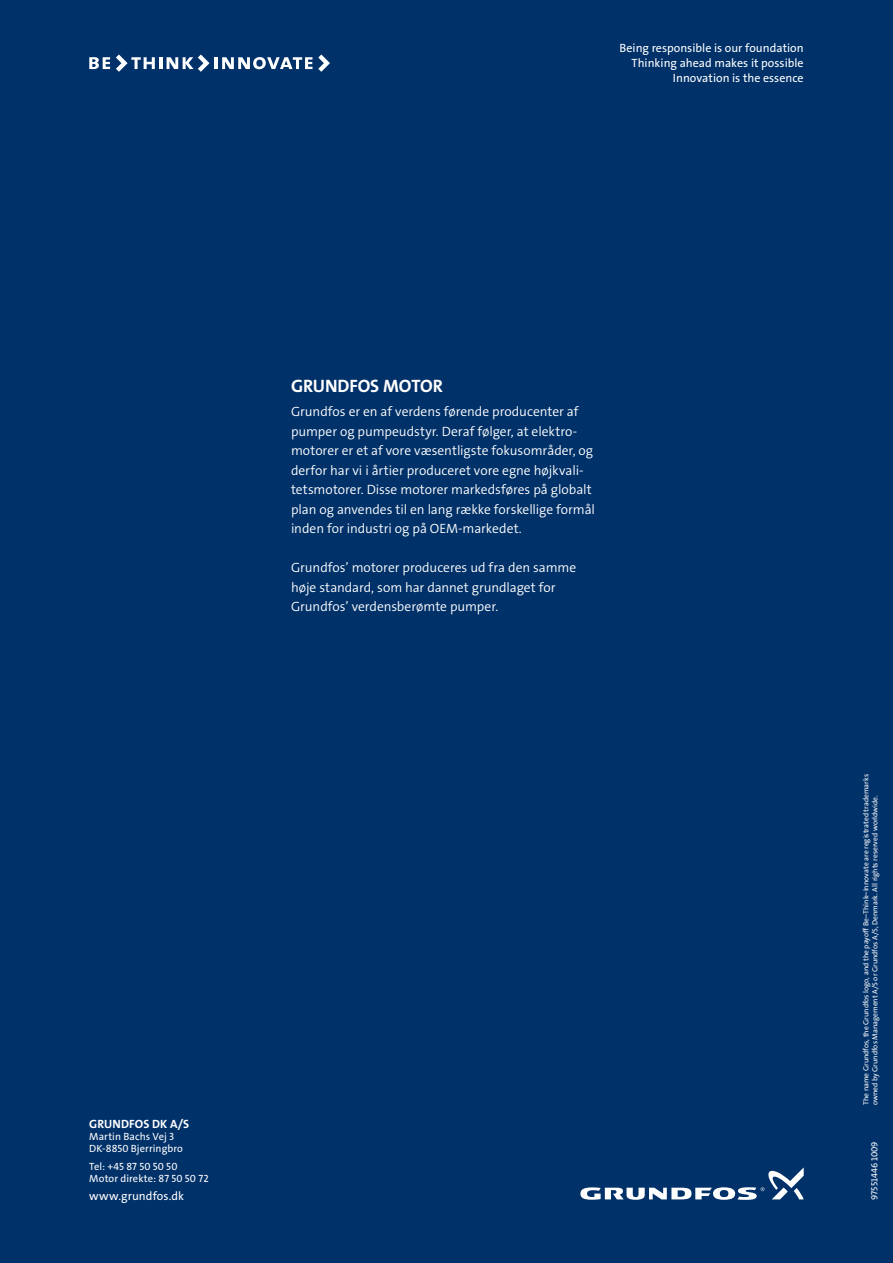
<style>
.page{position:relative;width:893px;height:1263px;background:#003169}
.page>*{position:absolute;margin:0;border:0;box-sizing:border-box;transform-origin:0 0}
.t1{font:18px "Grundfos The Sans OT 7 B";letter-spacing:-.01em;color:#fff}
.t2{font:13.5px/19.5px "Grundfos The Sans OT 4 SL";letter-spacing:-.005em;color:#fff}
.t3{font:12px/15px "Grundfos The Sans OT 5 R";color:#fff;text-align:right}
.t4{font:12px "Grundfos The Sans OT 7 B";letter-spacing:.01em;color:#fff}
.t5{font:10.5px/12px "Grundfos The Sans OT 5 R";letter-spacing:.01em;color:#fff}
.t6{font:9px "Grundfos The Sans OT 5 R";color:#fff}
.t7{font:7.5px/9px "Grundfos The Sans OT 5 R";color:#fff}
</style>
<div class="page">
<svg style="left:89px;top:57px;width:21px;height:12px"></svg>
<svg style="left:116px;top:54px;width:196px;height:18px"></svg>
<svg style="left:318px;top:54px;width:12px;height:18px"></svg>
<svg style="left:580px;top:1167px;width:224px;height:33px"></svg>
<p class="t3" style="left:620px;top:41px;width:186px">Being responsible is our foundation<br>Thinking ahead makes it possible<br>Innovation is the essence</p>
<h1 class="t1" style="left:291px;top:375px;width:153px">GRUNDFOS MOTOR</h1>
<p class="t2" style="left:291px;top:402px;width:305px">Grundfos er en af verdens førende producenter af pumper og pumpeudstyr. Deraf følger, at elektro&shy;motorer er et af vore væsentligste fokusområder, og derfor har vi i årtier produceret vore egne højkvali&shy;tetsmotorer. Disse motorer markedsføres på globalt plan og anvendes til en lang række forskellige formål inden for industri og på OEM-markedet.</p>
<p class="t2" style="left:291px;top:558px;width:287px">Grundfos’ motorer produceres ud fra den samme høje standard, som har dannet grundlaget for<br>Grundfos’ verdensberømte pumper.</p>
<p class="t4" style="left:89px;top:1116px;width:101px">GRUNDFOS DK A/S</p>
<p class="t5" style="left:89px;top:1130px;width:95px">Martin Bachs Vej 3<br>DK-8850 Bjerringbro</p>
<p class="t5" style="left:89px;top:1160px;width:121px">Tel: +45 87 50 50 50<br>Motor direkte: 87 50 50 72</p>
<p class="t3" style="left:89px;top:1188px;width:96px">www.grundfos.dk</p>
<p class="t7" style="left:862px;top:1105px;width:332px;rotate:-90deg">The name Grundfos, the Grundfos logo, and the payoff Be–Think–Innovate are registrated trademarks owned by Grundfos Management A/S or Grundfos A/S, Denmark. All rights reserved worldwide.</p>
<p class="t6" style="left:869px;top:1200px;width:60px;rotate:-90deg">97551446 1009</p>
</div>
